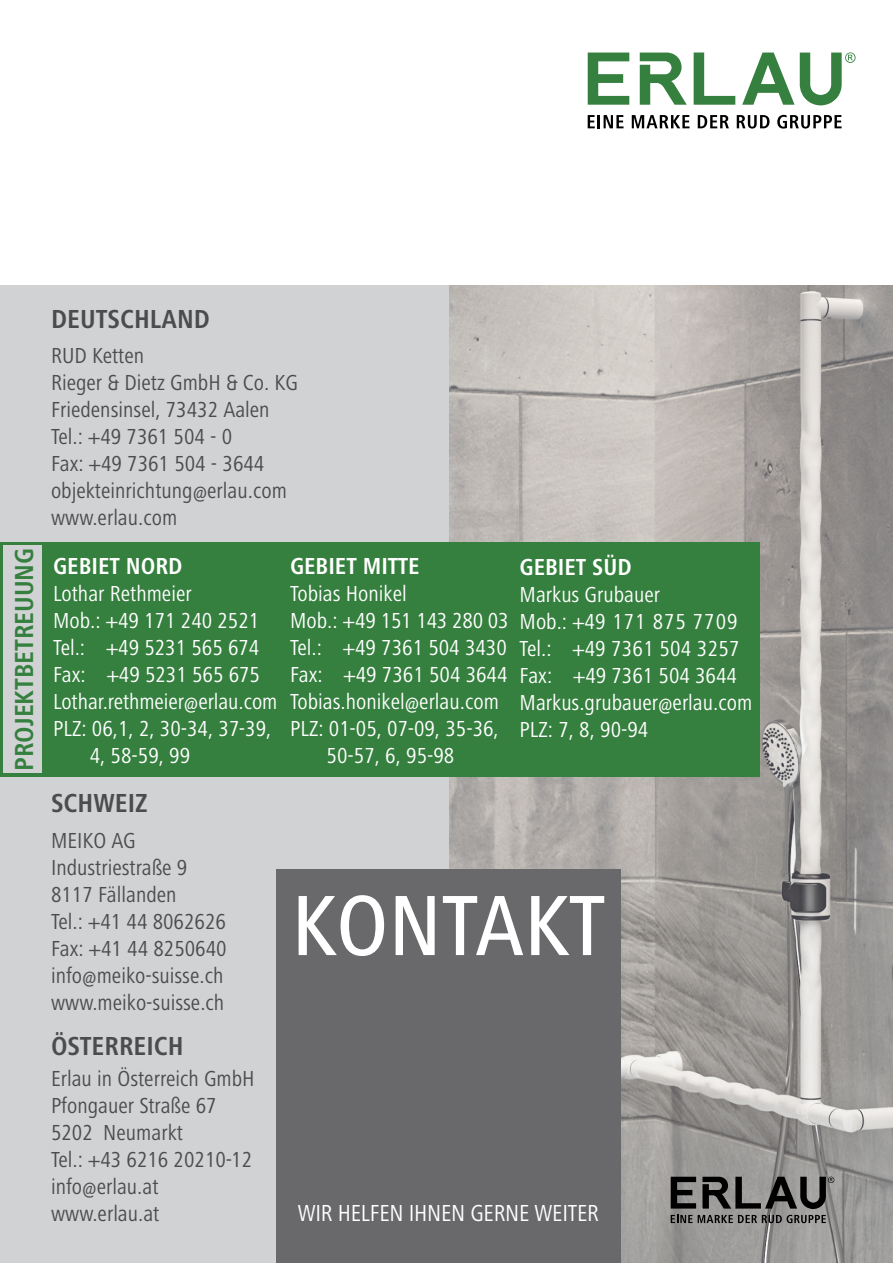
<style>
.page{position:relative;width:893px;height:1263px;background:#fff}
.page>*{position:absolute;margin:0;border:0;box-sizing:border-box;transform-origin:0 0}
.t1{font:500 condensed 88.5px "Frutiger Next LT";letter-spacing:-.005em;color:#fff}
.t2{font:700 condensed 27px "Frutiger Next LT";color:#4b4c4d}
.t3{font:700 condensed 27px "Frutiger Next LT";color:#35803e}
.t4{font:700 condensed 24px "Frutiger Next LT";color:#fff}
.t5{font:condensed 24px "Frutiger Next LT";letter-spacing:-.01em;color:#fff}
.t6{font:condensed 22.5px/27px "Frutiger Next LT";color:#fff}
.t7{font:condensed 22.5px/27px "Frutiger Next LT";color:#4b4c4d}
</style>
<div class="page">
<img style="left:448px;top:286px;width:445px;height:977px">
<svg style="left:694px;top:53px;width:41px;height:52px"></svg>
<svg style="left:640px;top:53px;width:47px;height:52px"></svg>
<svg style="left:588px;top:53px;width:41px;height:52px"></svg>
<svg style="left:742px;top:52px;width:113px;height:53px"></svg>
<svg style="left:588px;top:115px;width:36px;height:13px"></svg>
<svg style="left:632px;top:115px;width:57px;height:13px"></svg>
<svg style="left:698px;top:115px;width:31px;height:13px"></svg>
<svg style="left:737px;top:115px;width:32px;height:14px"></svg>
<svg style="left:777px;top:115px;width:65px;height:14px"></svg>
<div style="left:0;top:286px;width:448px;height:977px;background:#d1d2d4"></div>
<div style="left:276px;top:870px;width:345px;height:393px;background:#69696c"></div>
<svg style="left:671px;top:1177px;width:25px;height:31px"></svg>
<svg style="left:702px;top:1177px;width:132px;height:32px;background:#5c5b5a"></svg>
<svg style="left:671px;top:1215px;width:155px;height:8px"></svg>
<div style="left:0;top:542px;width:759px;height:234px;background:#35803e"></div>
<div style="left:4px;top:545px;width:38px;height:228px;background:#d1d2d4"></div>
<p class="t3" style="left:9px;top:771px;width:224px;rotate:-90deg">PROJEKTBETREUUNG</p>
<p class="t2" style="left:51px;top:304px;width:161px">DEUTSCHLAND</p>
<p class="t7" style="left:51px;top:342px;width:248px">RUD Ketten<br>Rieger &amp; Dietz GmbH &amp; Co. KG<br>Friedensinsel, 73432 Aalen<br>Tel.: +49 7361 504 - 0<br>Fax: +49 7361 504 - 3644 objekteinrichtung@erlau.com www.erlau.com</p>
<p class="t4" style="left:53px;top:553px;width:131px">GEBIET NORD</p>
<p class="t6" style="left:53px;top:580px;width:140px">Lothar Rethmeier</p>
<p class="t6" style="left:53px;top:607px;width:208px">Mob.: +49 171 240 2521</p>
<p class="t6" style="left:53px;top:634px;width:208px">Tel.: +49 5231 565 674</p>
<p class="t6" style="left:53px;top:661px;width:208px">Fax: +49 5231 565 675</p>
<p class="t6" style="left:53px;top:688px;width:226px">Lothar.rethmeier@erlau.com</p>
<p class="t6" style="left:53px;top:715px;width:220px">PLZ: 06,1, 2, 30-34, 37-39,</p>
<p class="t6" style="left:90px;top:742px;width:102px">4, 58-59, 99</p>
<p class="t4" style="left:290px;top:553px;width:131px">GEBIET MITTE</p>
<p class="t6" style="left:290px;top:580px;width:118px">Tobias Honikel</p>
<p class="t6" style="left:290px;top:607px;width:220px">Mob.: +49 151 143 280 03</p>
<p class="t6" style="left:290px;top:634px;width:218px">Tel.: +49 7361 504 3430</p>
<p class="t6" style="left:290px;top:661px;width:219px">Fax: +49 7361 504 3644</p>
<p class="t6" style="left:290px;top:688px;width:210px">Tobias.honikel@erlau.com</p>
<p class="t6" style="left:290px;top:715px;width:210px">PLZ: 01-05, 07-09, 35-36,</p>
<p class="t6" style="left:327px;top:742px;width:129px">50-57, 6, 95-98</p>
<p class="t4" style="left:520px;top:554px;width:114px">GEBIET SÜD</p>
<p class="t6" style="left:520px;top:581px;width:234px">Markus Grubauer<br>Mob.: +49 171 875 7709<br>Tel.: +49 7361 504 3257<br>Fax: +49 7361 504 3644<br>Markus.grubauer@erlau.com<br>PLZ: 7, 8, 90-94</p>
<p class="t2" style="left:51px;top:788px;width:98px">SCHWEIZ</p>
<p class="t7" style="left:51px;top:827px;width:177px">MEIKO AG<br>Industriestraße 9<br>8117 Fällanden<br>Tel.: +41 44 8062626<br>Fax: +41 44 8250640 info@meiko-suisse.ch www.meiko-suisse.ch</p>
<p class="t2" style="left:51px;top:1031px;width:134px">ÖSTERREICH</p>
<p class="t7" style="left:51px;top:1065px;width:205px">Erlau in Österreich GmbH<br>Pfongauer Straße 67<br>5202 Neumarkt<br>Tel.: +43 6216 20210-12 info@erlau.at www.erlau.at</p>
<h1 class="t1" style="left:291px;top:877px;width:315px">KONTAKT</h1>
<p class="t5" style="left:298px;top:1200px;width:303px">WIR HELFEN IHNEN GERNE WEITER</p>
</div>
